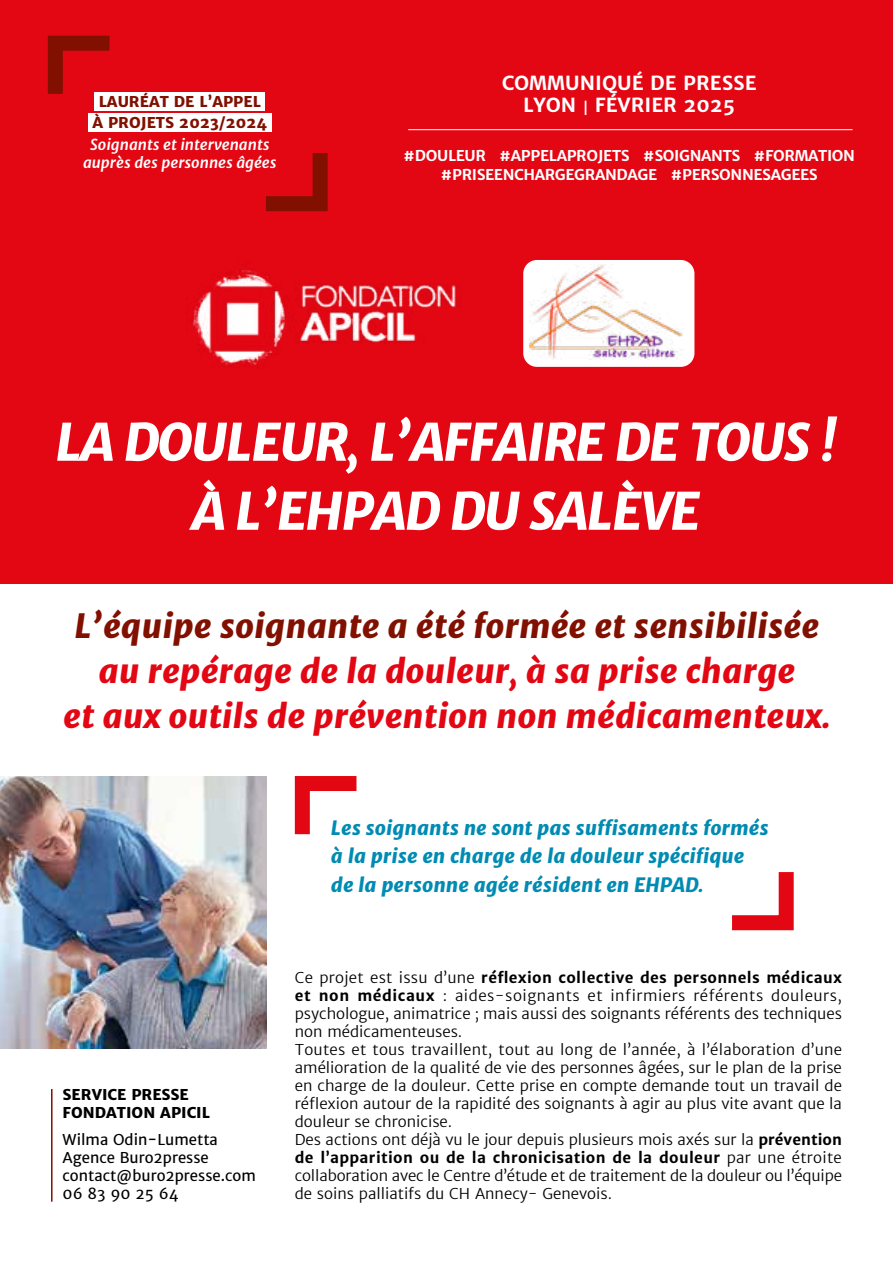
<style>
.page{position:relative;width:893px;height:1263px;background:#fff}
.page>*{position:absolute;margin:0;border:0;box-sizing:border-box;transform-origin:0 0}
.t1{font:italic 800 51px/69px "Merriweather Sans";letter-spacing:-.025em;color:#fff;text-align:center}
.t2{font:italic 800 33px/45px "Merriweather Sans";color:#e30613;text-align:center}
.t3{font:italic 800 33px "Merriweather Sans";color:#811000}
.t4{font:italic 800 19.5px/28.5px "Merriweather Sans";color:#008bb3}
.t5{font:700 19.5px/22.5px "Merriweather Sans";color:#fff;text-align:center}
.t6{font:300 15px/18px "Merriweather Sans";color:#000}
.t7{font:700 15px/19.5px "Merriweather Sans";letter-spacing:-.025em;color:#fff;text-align:center}
.t8{font:15px/18px "Merriweather Sans";color:#000}
.t9{font:italic 700 15px/18px "Merriweather Sans";color:#fff;text-align:center}
.t10{font:800 15px/21px "Merriweather Sans";color:#811000;text-align:center}
.t11{font:800 15px/18px "Merriweather Sans";color:#000}
.s1{font-weight:300}
.s2{font-weight:700}
</style>
<div class="page">
<div style="left:0;top:0;width:893px;height:584px;background:#e30613"></div>
<img style="left:0;top:776px;width:266px;height:272px">
<hr style="left:408px;top:129px;width:445px;height:1px;background:#fff">
<hr style="left:51px;top:1089px;width:2px;height:113px;background:#811000">
<svg style="left:294px;top:776px;width:63px;height:59px"></svg>
<svg style="left:732px;top:872px;width:62px;height:59px"></svg>
<div style="left:94px;top:92px;width:171px;height:19px;background:#fff"></div>
<div style="left:88px;top:113px;width:184px;height:19px;background:#fff"></div>
<svg style="left:47px;top:35px;width:63px;height:59px"></svg>
<svg style="left:266px;top:153px;width:62px;height:59px"></svg>
<div style="left:523px;top:260px;width:171px;height:107px;background:#fff;border-radius:14px"></div>
<img style="left:530px;top:264px;width:153px;height:96px">
<img style="left:193px;top:270px;width:264px;height:96px">
<p class="t10" style="left:92px;top:91px;width:176px">LAURÉAT DE L’APPEL<br>À PROJETS 2023/2024</p>
<p class="t9" style="left:83px;top:135px;width:195px">Soignants et intervenants auprès des personnes âgées</p>
<h3 class="t5" style="left:502px;top:71px;width:256px">COMMUNIQUÉ DE PRESSE<br>LYON <span class="s1">I</span> FÉVRIER 2025</h3>
<p class="t7" style="left:403px;top:145px;width:453px">#DOULEUR #APPELAPROJETS #SOIGNANTS #FORMATION #PRISEENCHARGEGRANDAGE #PERSONNESAGEES</p>
<h1 class="t1" style="left:55px;top:407px;width:783px">LA DOULEUR, L’AFFAIRE DE TOUS !<br>À L’EHPAD DU SALÈVE</h1>
<h2 class="t3" style="left:74px;top:604px;width:747px">L’équipe soignante a été formée et sensibilisée</h2>
<h2 class="t2" style="left:63px;top:648px;width:769px">au repérage de la douleur, à sa prise charge<br>et aux outils de prévention non médicamenteux.</h2>
<p class="t11" style="left:63px;top:1086px;width:149px">SERVICE PRESSE<br>FONDATION APICIL</p>
<p class="t8" style="left:63px;top:1130px;width:195px">Wilma Odin-Lumetta<br>Agence Buro2presse contact@buro2presse.com<br>06 83 90 25 64</p>
<h3 class="t4" style="left:331px;top:813px;width:439px">Les soignants ne sont pas suffisaments formés à la prise en charge de la douleur spécifique de la personne agée résident en EHPAD.</h3>
<p class="t6" style="left:295px;top:968px;width:549px">Ce projet est issu d’une <span class="s2">réflexion collective des personnels médicaux et non médicaux</span> : aides-soignants et infirmiers référents douleurs, psychologue, animatrice ; mais aussi des soignants référents des techniques non médicamenteuses.<br>Toutes et tous travaillent, tout au long de l’année, à l’élaboration d’une amélioration de la qualité de vie des personnes âgées, sur le plan de la prise en charge de la douleur. Cette prise en compte demande tout un travail de réflexion autour de la rapidité des soignants à agir au plus vite avant que la douleur se chronicise.<br>Des actions ont déjà vu le jour depuis plusieurs mois axés sur la <span class="s2">prévention de l’apparition ou de la chronicisation de la douleur</span> par une étroite collaboration avec le Centre d’étude et de traitement de la douleur ou l’équipe de soins palliatifs du CH Annecy- Genevois.</p>
</div>
